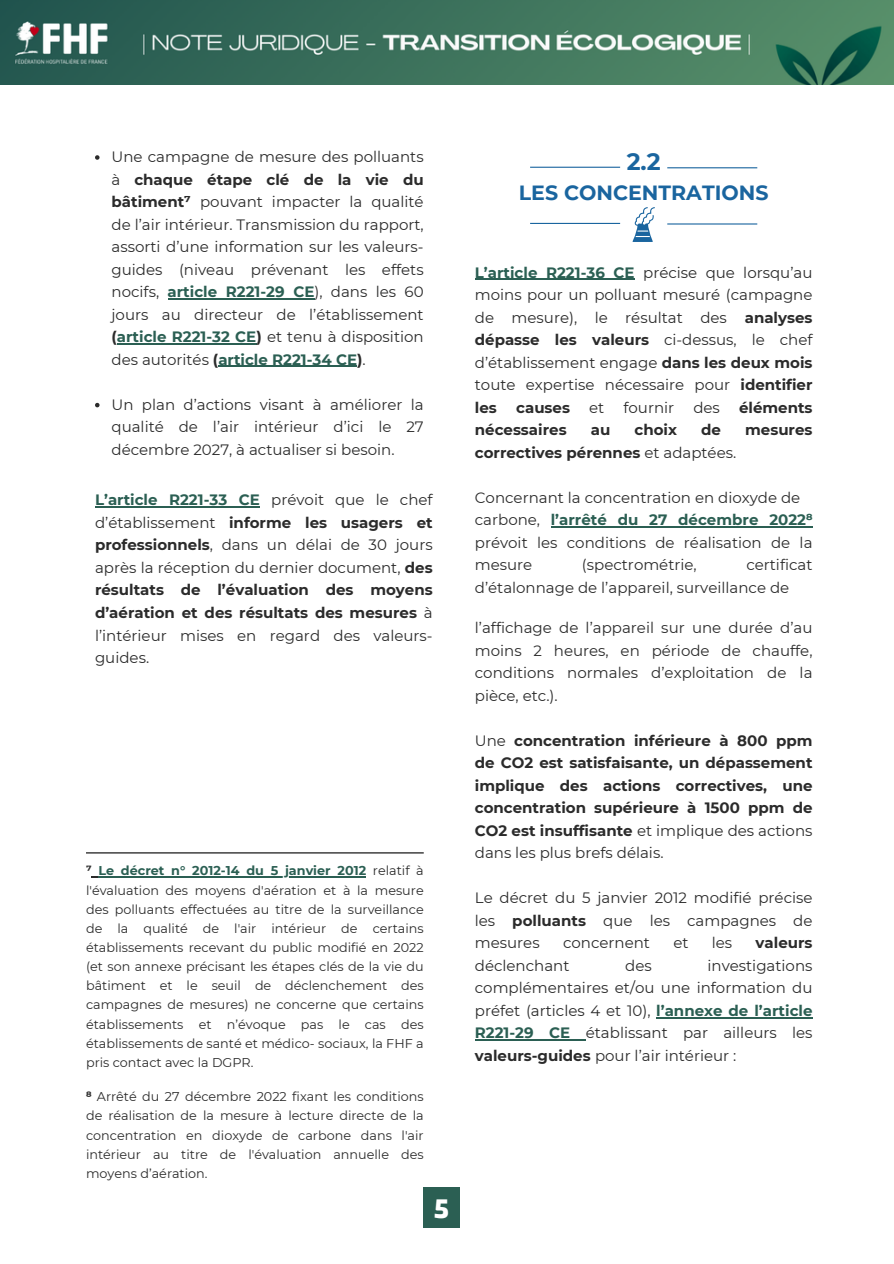
<style>
.page{position:relative;width:894px;height:1264px;background:#fff}
.page>*{position:absolute;margin:0;border:0;box-sizing:border-box;transform-origin:0 0}
.t1{font:700 27.6px "Thicker";color:#fff}
.t2{font:700 23.55px "Montserrat";color:#1a659f}
.t3{font:700 20.55px "Montserrat";color:#1a659f}
.t4{font:15px/22.5px "Montserrat";color:#2b2b2b}
.t5{font:700 15px/22.5px "Montserrat";color:#2b2b2b;text-align:justify}
.t6{font:12.75px/19.2px "Montserrat";color:#2b2b2b;text-align:justify}
.t7{font:700 12.75px "Montserrat";color:#2b2b2b}
.s1{font-weight:700}
.s2{font-weight:700;color:#2b5f53}
.s3{font-weight:400}
</style>
<div class="page">
<svg style="left:95px;top:155px;width:4px;height:5px"></svg>
<hr style="left:167px;top:298px;width:147px;height:1px;background:#2b5f53">
<hr style="left:117px;top:343px;width:139px;height:1px;background:#2b5f53">
<hr style="left:218px;top:366px;width:139px;height:1px;background:#2b5f53">
<svg style="left:95px;top:403px;width:4px;height:4px"></svg>
<div style="left:423px;top:1187px;width:36px;height:40px;background:#2b5f53"></div>
<hr style="left:95px;top:506px;width:165px;height:1px;background:#2b5f53">
<img style="left:0;top:1px;width:893px;height:84px">
<hr style="left:530px;top:167px;width:90px;height:1px;background:#1a659f">
<hr style="left:667px;top:167px;width:90px;height:1px;background:#1a659f">
<hr style="left:530px;top:223px;width:90px;height:1px;background:#1a659f">
<hr style="left:667px;top:223px;width:90px;height:1px;background:#1a659f">
<svg style="left:632px;top:207px;width:22px;height:35px"></svg>
<hr style="left:474px;top:279px;width:160px;height:1px;background:#2b5f53">
<hr style="left:550px;top:526px;width:262px;height:1px;background:#2b5f53">
<hr style="left:656px;top:1017px;width:156px;height:1px;background:#2b5f53">
<hr style="left:474px;top:1039px;width:111px;height:1px;background:#2b5f53">
<hr style="left:86px;top:852px;width:337px;height:1px;background:#000">
<hr style="left:98px;top:876px;width:268px;height:1px;background:#2b5f53">
<p class="t4" style="left:111px;top:145px;width:313px">Une campagne de mesure des polluants à</p>
<p class="t4" style="left:111px;top:168px;width:313px;text-indent:192px"><span class="s1">de la vie du bâtiment⁷</span> pouvant impacter la qualité de l’air intérieur. Transmission du rapport, assorti d’une information sur les valeurs&shy;guides (niveau prévenant les effets nocifs, <span class="s2">article R221-29 CE</span>), dans les 60 jours au directeur de l’établissement <span class="s1">(</span><span class="s2">article R221-32 CE</span><span class="s1">)</span> et tenu à disposition des autorités <span class="s1">(</span><span class="s2">article R221-34 CE</span><span class="s1">)</span>.</p>
<p class="t4" style="left:111px;top:393px;width:313px;text-align:justify">Un plan d’actions visant à améliorer la qualité de l’air intérieur d’ici le 27 décembre 2027, à actualiser si besoin.</p>
<p class="t5" style="left:134px;top:168px;width:151px">chaque étape clé</p>
<h2 class="t4" style="left:95px;top:489px;width:339px"><span class="s2">L’article R221-33 CE</span> prévoit que le chef d’établissement <span class="s1">informe les usagers et professionnels</span>, dans un délai de 30 jours après la réception du dernier document, <span class="s1">des résultats de l’évaluation des moyens d’aération et des résultats des mesures</span> à l’intérieur mises en regard des valeurs&shy;guides.</h2>
<h2 class="t6" style="left:86px;top:861px;width:339px;text-align:left;text-indent:12px"><span class="s2">Le décret n° 2012-14 du 5 janvier 2012</span> relatif à l'évaluation des moyens d'aération et à la mesure des polluants effectuées au titre de la surveillance de la qualité</h2>
<h2 class="t7" style="left:86px;top:863px;width:7px">⁷</h2>
<h2 class="t6" style="left:86px;top:918px;width:339px;text-indent:117px">de l'air intérieur de certains établissements recevant du public modifié en 2022 (et son annexe précisant les étapes clés de la vie du bâtiment et le seuil de déclenchement des campagnes de mesures) ne concerne que certains établissements et n’évoque pas le cas des établissements de santé et médico- sociaux, la FHF a pris contact avec la DGPR.</h2>
<h2 class="t6" style="left:86px;top:1087px;width:339px"><span class="s1">⁸</span> Arrêté du 27 décembre 2022 fixant les conditions de réalisation de la mesure à lecture directe de la concentration en dioxyde de carbone dans l'air intérieur au titre de l'évaluation annuelle des moyens d’aération.</h2>
<p class="t1" style="left:434px;top:1193px;width:16px">5</p>
<p class="t2" style="left:626px;top:147px;width:35px">2.2</p>
<p class="t3" style="left:518px;top:180px;width:251px">LES CONCENTRATIONS</p>
<p class="t4" style="left:474px;top:261px;width:339px;text-align:justify"><span class="s2">L’article R221-36 CE</span> précise que lorsqu’au moins pour un polluant mesuré (campagne de mesure), le résultat des <span class="s1">analyses dépasse les valeurs</span> ci-dessus, le chef d’établissement engage <span class="s1">dans les deux mois </span>toute expertise nécessaire pour <span class="s1">identifier les</span></p>
<p class="t5" style="left:516px;top:396px;width:55px">causes</p>
<p class="t4" style="left:589px;top:396px;width:17px">et</p>
<p class="t4" style="left:623px;top:396px;width:52px">fournir</p>
<p class="t4" style="left:693px;top:396px;width:28px">des</p>
<p class="t5" style="left:738px;top:396px;width:75px">éléments</p>
<p class="t5" style="left:474px;top:418px;width:93px">nécessaires</p>
<p class="t5" style="left:590px;top:418px;width:21px">au</p>
<p class="t5" style="left:634px;top:418px;width:44px">choix</p>
<p class="t5" style="left:701px;top:418px;width:21px">de</p>
<p class="t5" style="left:745px;top:418px;width:69px">mesures</p>
<p class="t5" style="left:474px;top:441px;width:263px">correctives pérennes <span class="s3">et adaptées.</span></p>
<h1 class="t4" style="left:474px;top:486px;width:339px">Concernant la concentration en dioxyde de carbone, <span class="s2">l’arrêté du 27 décembre 2022⁸ </span>prévoit les conditions de réalisation de la mesure</h1>
<h1 class="t4" style="left:474px;top:553px;width:339px;text-indent:271px">certificat d’étalonnage de l’appareil, surveillance de</h1>
<p class="t4" style="left:474px;top:616px;width:339px;text-align:justify">l’affichage de l’appareil sur une durée d’au moins 2 heures, en période de chauffe, conditions normales d’exploitation de la pièce, etc.).</p>
<h2 class="t5" style="left:474px;top:729px;width:339px"><span class="s3">Une</span> concentration inférieure à 800 ppm de CO2 est satisfaisante, un dépassement implique des actions correctives, une concentration supérieure à 1500 ppm de CO2 est insuffisante <span class="s3">et implique des actions dans les plus brefs délais.</span></h2>
<h2 class="t4" style="left:474px;top:886px;width:339px;text-align:justify">Le décret du 5 janvier 2012 modifié précise les <span class="s1">polluants</span> que les campagnes de mesures</h2>
<h1 class="t4" style="left:581px;top:553px;width:116px">(spectrométrie,</h1>
<h2 class="t4" style="left:563px;top:931px;width:88px">concernent</h2>
<h2 class="t4" style="left:673px;top:931px;width:17px">et</h2>
<h2 class="t4" style="left:711px;top:931px;width:22px">les</h2>
<h2 class="t5" style="left:755px;top:931px;width:58px">valeurs</h2>
<h2 class="t4" style="left:474px;top:954px;width:96px">déclenchant</h2>
<h2 class="t4" style="left:625px;top:954px;width:28px">des</h2>
<h2 class="t4" style="left:474px;top:954px;width:339px;text-align:justify;text-indent:232px">investigations complémentaires et/ou une information du préfet (articles 4 et 10), <span class="s2">l’annexe de l’article R221-29 CE</span> établissant par ailleurs les <span class="s1">valeurs-guides</span> pour l’air intérieur :</h2>
</div>
